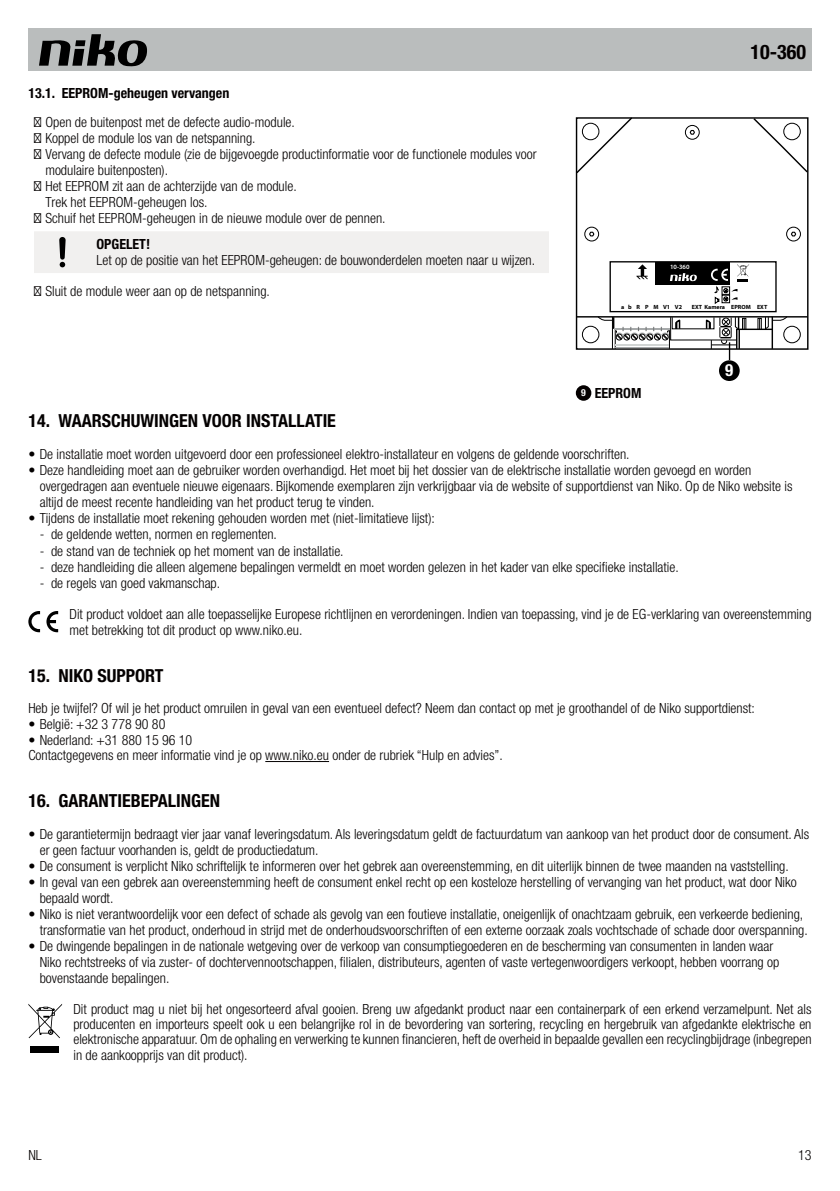
<style>
.page{position:relative;width:840px;height:1191px;background:#fff}
.page>*{position:absolute;margin:0;border:0;box-sizing:border-box;transform-origin:0 0}
.t1{font:700 condensed 20px "Helvetica Neue LT Pro";color:#040000}
.t2{font:700 condensed 18px "Helvetica Neue LT Pro";color:#040000}
.t3{font:700 condensed 16.8px "Helvetica Neue";color:#fff}
.t4{font:300 condensed 14px/16px "Helvetica Neue LT Pro";color:#040000}
.t5{font:700 condensed 14px "Helvetica Neue LT Pro";color:#040000}
.t6{font:600 6.4px "Myriad Pro";color:#fff}
.t7{font:700 6px "Myriad Pro";color:#000}
.s1{font-size:9.6px;color:#fff}
</style>
<div class="page">
<div style="left:28px;top:28px;width:783px;height:43px;background:#babdbd"></div>
<svg style="left:39px;top:34px;width:108px;height:32px"></svg>
<hr style="left:265px;top:761px;width:64px;height:1px;background:#040000">
<div style="left:34px;top:231px;width:514px;height:42px;background:#f1f0ef"></div>
<div style="left:581px;top:326px;width:18px;height:17px;border:1px solid #000;border-radius:50%"></div>
<div style="left:782px;top:326px;width:18px;height:17px;border:1px solid #000;border-radius:50%"></div>
<svg style="left:575px;top:117px;width:58px;height:58px"></svg>
<svg style="left:752px;top:117px;width:55px;height:56px"></svg>
<svg style="left:685px;top:125px;width:13px;height:14px"></svg>
<div style="left:684px;top:125px;width:15px;height:15px;border:1px solid #000;border-radius:50%"></div>
<svg style="left:689px;top:130px;width:5px;height:5px"></svg>
<svg style="left:786px;top:227px;width:14px;height:14px"></svg>
<div style="left:785px;top:227px;width:15px;height:14px;border:1px solid #000;border-radius:50%"></div>
<svg style="left:790px;top:232px;width:5px;height:4px"></svg>
<svg style="left:584px;top:227px;width:14px;height:14px"></svg>
<div style="left:584px;top:227px;width:14px;height:14px;border:1px solid #000;border-radius:50%"></div>
<svg style="left:588px;top:232px;width:6px;height:4px"></svg>
<div style="left:654px;top:262px;width:75px;height:23px;background:#000"></div>
<svg style="left:669px;top:273px;width:27px;height:8px"></svg>
<svg style="left:636px;top:264px;width:11px;height:15px"></svg>
<hr style="left:576px;top:316px;width:231px;height:1px;background:#000">
<div style="left:609px;top:261px;width:167px;height:51px;border:1px solid #000"></div>
<svg style="left:711px;top:264px;width:37px;height:40px"></svg>
<div style="left:718px;top:360px;width:21px;height:21px;background:#000;border-radius:50%"></div>
<svg style="left:596px;top:316px;width:191px;height:44px"></svg>
<div style="left:575px;top:385px;width:16px;height:16px;background:#040000;border-radius:50%"></div>
<svg style="left:46px;top:611px;width:12px;height:21px"></svg>
<svg style="left:28px;top:611px;width:12px;height:21px"></svg>
<svg style="left:28px;top:1003px;width:34px;height:35px"></svg>
<div style="left:30px;top:1046px;width:29px;height:6px;background:#000"></div>
<p class="t5" style="left:28px;top:88px;width:202px">13.1. EEPROM-geheugen vervangen</p>
<p class="t4" style="left:45px;top:116px;width:492px">Open de buitenpost met de defecte audio-module.<br>Koppel de module los van de netspanning.<br>Vervang de defecte module (zie de bijgevoegde productinformatie voor de functionele modules voor modulaire buitenposten).<br>Het EEPROM zit aan de achterzijde van de module.<br>Trek het EEPROM-geheugen los.<br>Schuif het EEPROM-geheugen in de nieuwe module over de pennen.</p>
<p class="t5" style="left:96px;top:239px;width:55px">OPGELET!</p>
<p class="t4" style="left:96px;top:254px;width:440px">Let op de positie van het EEPROM-geheugen: de bouwonderdelen moeten naar u wĳzen.</p>
<p class="t4" style="left:45px;top:285px;width:226px">Sluit de module weer aan op de netspanning.</p>
<h1 class="t1" style="left:750px;top:45px;width:57px">10-360</h1>
<p class="t6" style="left:669px;top:263px;width:21px">10-360</p>
<p class="t7" style="left:621px;top:303px;width:62px">a b R P M V1 V2</p>
<p class="t7" style="left:691px;top:303px;width:77px">EXT Kamera EPROM EXT</p>
<p class="t5" style="left:581px;top:388px;width:62px"><span class="s1">9</span> EEPROM</p>
<p class="t3" style="left:724px;top:361px;width:10px">9</p>
<p class="t2" style="left:28px;top:414px;width:309px">14. WAARSCHUWINGEN VOOR INSTALLATIE</p>
<p class="t4" style="left:28px;top:447px;width:602px">• De installatie moet worden uitgevoerd door een professioneel elektro-installateur en volgens de geldende voorschriften.</p>
<p class="t4" style="left:40px;top:463px;width:754px;text-indent:-11px">• Deze handleiding moet aan de gebruiker worden overhandigd. Het moet bĳ het dossier van de elektrische installatie worden gevoegd en worden overgedragen aan eventuele nieuwe eigenaars. Bĳkomende exemplaren zĳn verkrĳgbaar via de website of supportdienst van Niko. Op de Niko website is altĳd de meest recente handleiding van het product terug te vinden.</p>
<p class="t4" style="left:28px;top:511px;width:407px">• Tĳdens de installatie moet rekening gehouden worden met (niet-limitatieve lĳst):</p>
<p class="t4" style="left:40px;top:528px;width:239px">- de geldende wetten, normen en reglementen.</p>
<p class="t4" style="left:40px;top:544px;width:305px">- de stand van de techniek op het moment van de installatie.</p>
<p class="t4" style="left:40px;top:561px;width:640px">- deze handleiding die alleen algemene bepalingen vermeldt en moet worden gelezen in het kader van elke specifieke installatie.</p>
<p class="t4" style="left:40px;top:577px;width:182px">- de regels van goed vakmanschap.</p>
<p class="t4" style="left:69px;top:608px;width:743px;line-height:15.4px">Dit product voldoet aan alle toepasselĳke Europese richtlĳnen en verordeningen. Indien van toepassing, vind je de EG-verklaring van overeenstemming met betrekking tot dit product op www.niko.eu.</p>
<p class="t2" style="left:28px;top:669px;width:136px">15. NIKO SUPPORT</p>
<p class="t4" style="left:28px;top:701px;width:727px">Heb je twĳfel? Of wil je het product omruilen in geval van een eventueel defect? Neem dan contact op met je groothandel of de Niko supportdienst:</p>
<p class="t4" style="left:28px;top:717px;width:138px">• België: +32 3 778 90 80</p>
<p class="t4" style="left:28px;top:734px;width:475px;line-height:15.4px">• Nederland: +31 880 15 96 10<br>Contactgegevens en meer informatie vind je op www.niko.eu onder de rubriek “Hulp en advies”.</p>
<p class="t2" style="left:28px;top:794px;width:193px">16. GARANTIEBEPALINGEN</p>
<p class="t4" style="left:40px;top:827px;width:770px;text-indent:-11px">• De garantietermĳn bedraagt vier jaar vanaf leveringsdatum. Als leveringsdatum geldt de factuurdatum van aankoop van het product door de consument. Als er geen factuur voorhanden is, geldt de productiedatum.</p>
<p class="t4" style="left:28px;top:859px;width:761px">• De consument is verplicht Niko schriftelĳk te informeren over het gebrek aan overeenstemming, en dit uiterlĳk binnen de twee maanden na vaststelling.</p>
<p class="t4" style="left:40px;top:875px;width:758px;text-indent:-11px">• In geval van een gebrek aan overeenstemming heeft de consument enkel recht op een kosteloze herstelling of vervanging van het product, wat door Niko bepaald wordt.</p>
<p class="t4" style="left:40px;top:907px;width:769px;text-indent:-11px">• Niko is niet verantwoordelĳk voor een defect of schade als gevolg van een foutieve installatie, oneigenlĳk of onachtzaam gebruik, een verkeerde bediening, transformatie van het product, onderhoud in strĳd met de onderhoudsvoorschriften of een externe oorzaak zoals vochtschade of schade door overspanning.</p>
<p class="t4" style="left:40px;top:939px;width:740px;text-indent:-11px">• De dwingende bepalingen in de nationale wetgeving over de verkoop van consumptiegoederen en de bescherming van consumenten in landen waar<br>Niko rechtstreeks of via zuster- of dochtervennootschappen, filialen, distributeurs, agenten of vaste vertegenwoordigers verkoopt, hebben voorrang op bovenstaande bepalingen.</p>
<p class="t4" style="left:73px;top:1002px;width:739px;line-height:15.4px;text-align:justify">Dit product mag u niet bĳ het ongesorteerd afval gooien. Breng uw afgedankt product naar een containerpark of een erkend verzamelpunt. Net als producenten en importeurs speelt ook u een belangrĳke rol in de bevordering van sortering, recycling en hergebruik van afgedankte elektrische en elektronische apparatuur. Om de ophaling en verwerking te kunnen financieren, heft de overheid in bepaalde gevallen een recyclingbĳdrage (inbegrepen in de aankoopprĳs van dit product).</p>
<p class="t4" style="left:28px;top:1149px;width:15px">NL</p>
<p class="t4" style="left:797px;top:1149px;width:15px">13</p>
</div>
